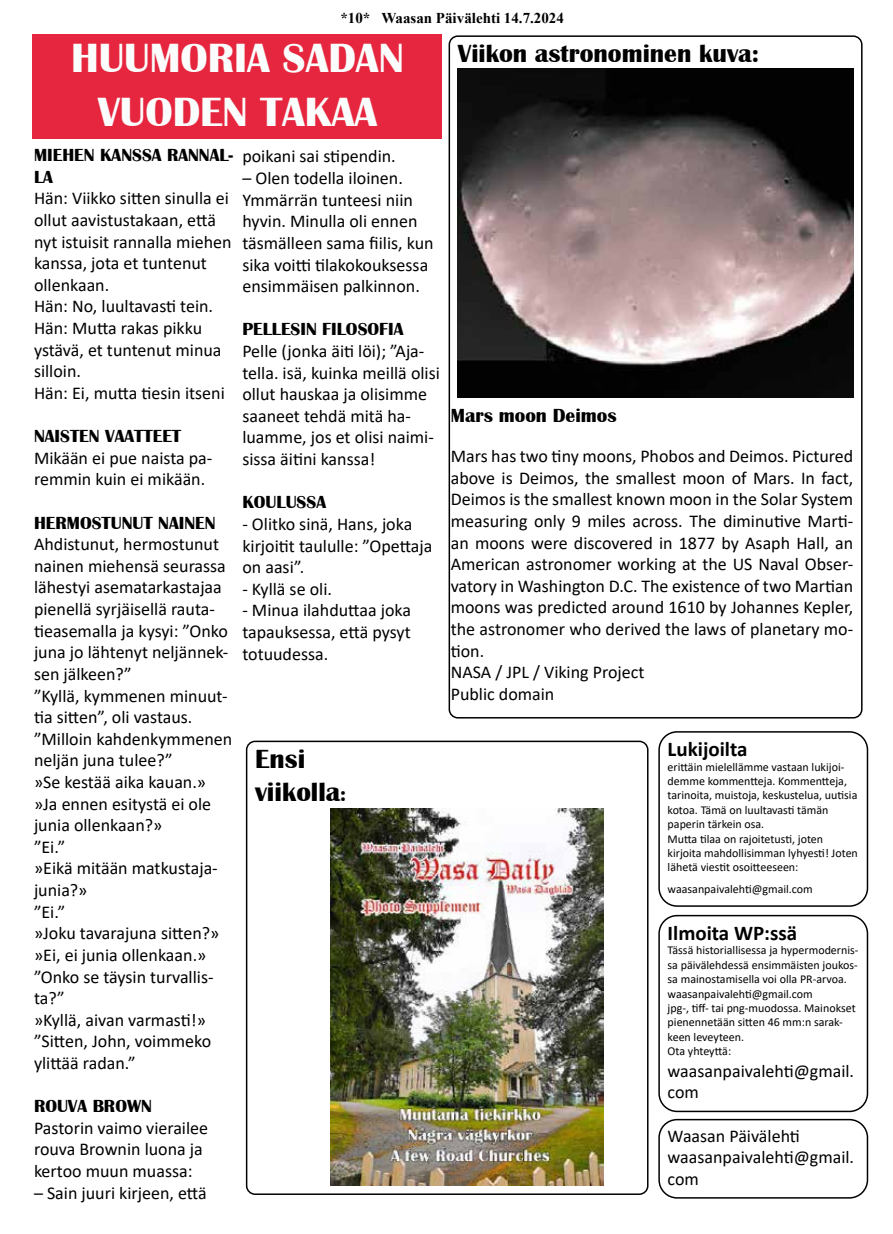
<style>
.page{position:relative;width:893px;height:1234px;background:#fff}
.page>*{position:absolute;margin:0;border:0;box-sizing:border-box;transform-origin:0 0}
.t1{font:700 42px/54px "Britannic";color:#fbfdfc;text-align:center}
.t2{font:700 27px/32.4px "Britannic";color:#000}
.t3{font:700 25.5px "Britannic";color:#000}
.t4{font:700 21px "Calibri";color:#000}
.t5{font:700 19.5px "Britannic";color:#000}
.t6{font:18px/21.6px "Calibri";color:#000}
.t7{font:700 18px/21.6px "Britannic";color:#000}
.t8{font:700 15px "Times New Roman";color:#000}
.t9{font:12px/14.4px "Calibri";color:#000}
.s1{font-size:21px}
</style>
<div class="page">
<div style="left:658px;top:731px;width:210px;height:175px;border:2px solid #000;border-radius:18px"></div>
<div style="left:658px;top:914px;width:210px;height:197px;border:2px solid #000;border-radius:18px"></div>
<div style="left:658px;top:1118px;width:210px;height:80px;border:2px solid #000;border-radius:18px"></div>
<div style="left:449px;top:35px;width:413px;height:683px;border:2px solid #000;border-radius:9px"></div>
<img style="left:458px;top:69px;width:395px;height:328px">
<div style="left:246px;top:740px;width:402px;height:454px;border:2px solid #000;border-radius:9px"></div>
<img style="left:330px;top:808px;width:274px;height:376px">
<div style="left:33px;top:34px;width:409px;height:104px;background:#e6263e"></div>
<p class="t8" style="left:340px;top:7px;width:225px">*10* Waasan Päivälehti 14.7.2024</p>
<h1 class="t1" style="left:71px;top:31px;width:334px">HUUMORIA SADAN<br>VUODEN TAKAA</h1>
<p class="t7" style="left:34px;top:144px;width:201px">MIEHEN KANSSA RANNAL-<br>LA</p>
<p class="t6" style="left:34px;top:187px;width:199px">Hän: Viikko sitten sinulla ei ollut aavistustakaan, että nyt istuisit rannalla miehen kanssa, jota et tuntenut ollenkaan.<br>Hän: No, luultavasti tein.<br>Hän: Mutta rakas pikku ystävä, et tuntenut minua silloin.<br>Hän: Ei, mutta tiesin itseni</p>
<p class="t7" style="left:34px;top:425px;width:149px">NAISTEN VAATTEET</p>
<p class="t6" style="left:34px;top:446px;width:180px">Mikään ei pue naista pa&shy;remmin kuin ei mikään.</p>
<p class="t7" style="left:34px;top:512px;width:183px">HERMOSTUNUT NAINEN</p>
<p class="t6" style="left:34px;top:533px;width:200px">Ahdistunut, hermostunut nainen miehensä seurassa lähestyi asematarkastajaa pienellä syrjäisellä rauta&shy;tieasemalla ja kysyi: ”Onko juna jo lähtenyt neljännek&shy;sen jälkeen?”<br>”Kyllä, kymmenen minuut&shy;tia sitten”, oli vastaus. ”Milloin kahdenkymmenen neljän juna tulee?”<br>»Se kestää aika kauan.» »Ja ennen esitystä ei ole junia ollenkaan?»<br>”Ei.”<br>»Eikä mitään matkustaja&shy;junia?»<br>”Ei.”<br>»Joku tavarajuna sitten?» »Ei, ei junia ollenkaan.» ”Onko se täysin turvallis&shy;ta?”<br>»Kyllä, aivan varmasti!» ”Sitten, John, voimmeko ylittää radan.”</p>
<p class="t7" style="left:34px;top:1095px;width:119px">ROUVA BROWN</p>
<p class="t6" style="left:34px;top:1116px;width:176px">Pastorin vaimo vierailee rouva Brownin luona ja kertoo muun muassa:</p>
<p class="t6" style="left:34px;top:1181px;width:174px">– Sain juuri kirjeen, että</p>
<p class="t6" style="left:242px;top:145px;width:155px">poikani sai stipendin.</p>
<p class="t6" style="left:242px;top:167px;width:193px">– Olen todella iloinen.<br>Ymmärrän tunteesi niin hyvin. Minulla oli ennen täsmälleen sama fiilis, kun sika voitti tilakokouksessa ensimmäisen palkinnon.</p>
<p class="t7" style="left:242px;top:319px;width:163px">PELLESIN FILOSOFIA</p>
<p class="t6" style="left:242px;top:339px;width:199px">Pelle (jonka äiti löi); ”Aja&shy;tella. isä, kuinka meillä olisi ollut hauskaa ja olisimme saaneet tehdä mitä ha&shy;luamme, jos et olisi naimi&shy;sissa äitini kanssa!</p>
<p class="t7" style="left:242px;top:491px;width:85px">KOULUSSA</p>
<p class="t6" style="left:242px;top:512px;width:192px">- Olitko sinä, Hans, joka kirjoitit taululle: ”Opettaja on aasi”.</p>
<p class="t6" style="left:242px;top:577px;width:91px">- Kyllä se oli.</p>
<p class="t6" style="left:242px;top:599px;width:170px;text-align:justify">- Minua ilahduttaa joka tapauksessa, että pysyt totuudessa.</p>
<h2 class="t2" style="left:255px;top:743px;width:92px">Ensi viikolla<span class="s1">:</span></h2>
<h3 class="t3" style="left:458px;top:39px;width:303px">Viikon astronominen kuva:</h3>
<p class="t5" style="left:451px;top:405px;width:167px">Mars moon Deimos</p>
<p class="t6" style="left:451px;top:444px;width:404px">Mars has two tiny moons, Phobos and Deimos. Pictured above is Deimos, the smallest moon of Mars. In fact, Deimos is the smallest known moon in the Solar System measuring only 9 miles across. The diminutive Marti&shy;an moons were discovered in 1877 by Asaph Hall, an American astronomer working at the US Naval Obser&shy;vatory in Washington D.C. The existence of two Martian moons was predicted around 1610 by Johannes Kepler, the astronomer who derived the laws of planetary mo&shy;tion.<br>NASA / JPL / Viking Project<br>Public domain</p>
<p class="t4" style="left:668px;top:734px;width:81px">Lukijoilta</p>
<p class="t9" style="left:668px;top:759px;width:192px">erittäin mielellämme vastaan lukijoi&shy;demme kommentteja. Kommentteja, tarinoita, muistoja, keskustelua, uutisia kotoa. Tämä on luultavasti tämän paperin tärkein osa.<br>Mutta tilaa on rajoitetusti, joten kirjoita mahdollisimman lyhyesti! Joten lähetä viestit osoitteeseen:</p>
<p class="t9" style="left:668px;top:881px;width:147px">waasanpaivalehti@gmail.com</p>
<p class="t4" style="left:668px;top:917px;width:131px">Ilmoita WP:ssä</p>
<p class="t9" style="left:668px;top:942px;width:192px">Tässä historiallisessa ja hypermodernis&shy;sa päivälehdessä ensimmäisten joukos&shy;sa mainostamisella voi olla PR-arvoa. waasanpaivalehti@gmail.com<br>jpg-, tiff- tai png-muodossa. Mainokset pienennetään sitten 46 mm:n sarak&shy;keen leveyteen.<br>Ota yhteyttä:</p>
<p class="t6" style="left:668px;top:1059px;width:188px">waasanpaivalehti@gmail. com</p>
<p class="t6" style="left:668px;top:1124px;width:188px">Waasan Päivälehti waasanpaivalehti@gmail. com</p>
</div>
